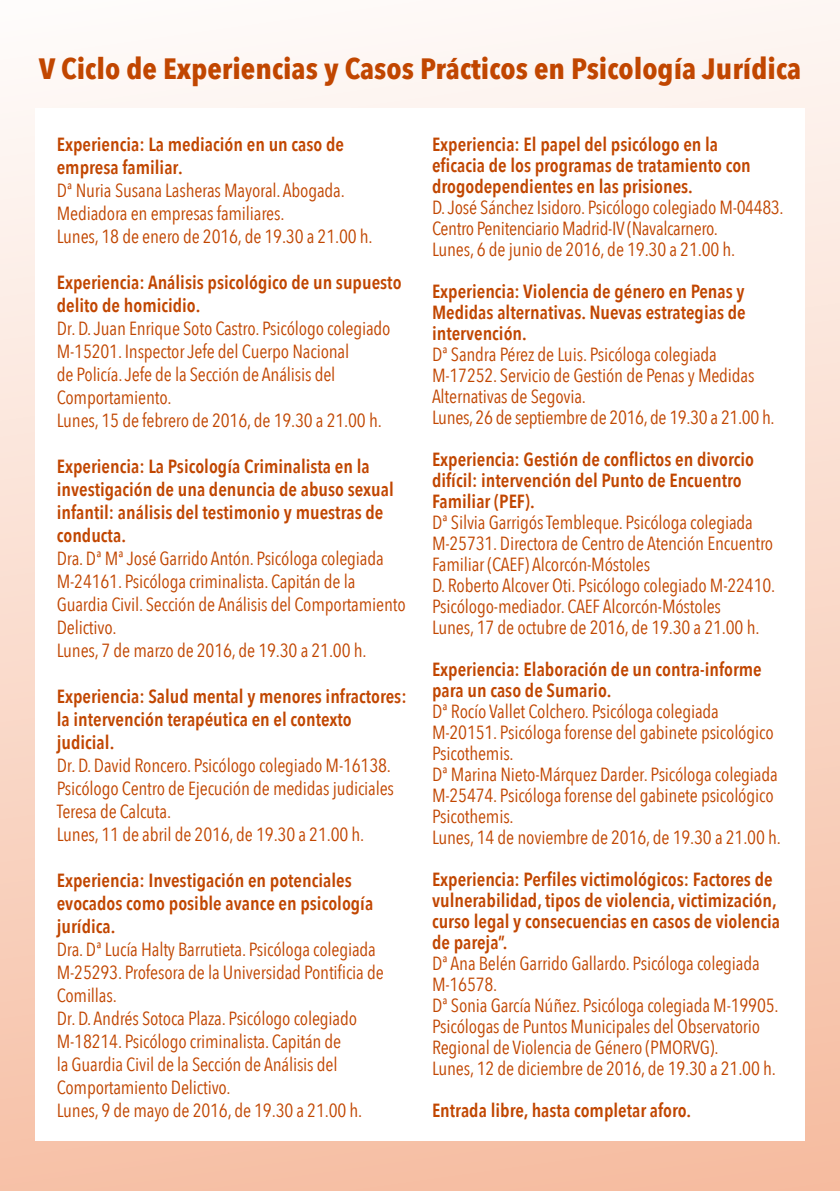
<style>
.page{position:relative;width:840px;height:1191px;background:#fff}
.page>*{position:absolute;margin:0;border:0;box-sizing:border-box;transform-origin:0 0}
.t1{font:700 29.4px "Avenir Next Condensed";color:#c14600;scale:1.04 1}
.t2{font:19px/23px "Avenir Next Condensed";letter-spacing:-.01em;color:#c14600}
.t3{font:600 19px/21px "Avenir Next Condensed";color:#c14600}
</style>
<div class="page">
<div style="left:0;top:0;width:839px;height:1191px;background:linear-gradient(to bottom,#fefaf8,#f6c0a6)"></div>
<div style="left:35px;top:108px;width:769px;height:1032px;background:#fff"></div>
<p class="t1" style="left:39px;top:50px;width:734px">V Ciclo de Experiencias y Casos Prácticos en Psicología Jurídica</p>
<p class="t3" style="left:57px;top:132px;width:289px;line-height:23px">Experiencia: La mediación en un caso de empresa familiar.</p>
<p class="t2" style="left:57px;top:178px;width:289px">Dª Nuria Susana Lasheras Mayoral. Abogada.<br>Mediadora en empresas familiares.</p>
<p class="t2" style="left:57px;top:224px;width:317px">Lunes, 18 de enero de 2016, de 19.30 a 21.00 h.</p>
<p class="t3" style="left:57px;top:270px;width:346px;line-height:23px">Experiencia: Análisis psicológico de un supuesto delito de homicidio.</p>
<p class="t2" style="left:57px;top:316px;width:335px">Dr. D. Juan Enrique Soto Castro. Psicólogo colegiado M-15201. Inspector Jefe del Cuerpo Nacional<br>de Policía. Jefe de la Sección de Análisis del Comportamiento.</p>
<p class="t2" style="left:57px;top:408px;width:326px">Lunes, 15 de febrero de 2016, de 19.30 a 21.00 h.</p>
<p class="t3" style="left:57px;top:454px;width:338px;line-height:23px">Experiencia: La Psicología Criminalista en la investigación de una denuncia de abuso sexual infantil: análisis del testimonio y muestras de conducta.</p>
<p class="t2" style="left:57px;top:546px;width:350px">Dra. Dª Mª José Garrido Antón. Psicóloga colegiada M-24161. Psicóloga criminalista. Capitán de la Guardia Civil. Sección de Análisis del Comportamiento Delictivo.</p>
<p class="t2" style="left:57px;top:638px;width:311px">Lunes, 7 de marzo de 2016, de 19.30 a 21.00 h.</p>
<p class="t3" style="left:57px;top:684px;width:351px;line-height:23px">Experiencia: Salud mental y menores infractores: la intervención terapéutica en el contexto judicial.</p>
<p class="t2" style="left:57px;top:753px;width:338px">Dr. D. David Roncero. Psicólogo colegiado M-16138.<br>Psicólogo Centro de Ejecución de medidas judiciales<br>Teresa de Calcuta.</p>
<p class="t2" style="left:57px;top:822px;width:309px">Lunes, 11 de abril de 2016, de 19.30 a 21.00 h.</p>
<p class="t3" style="left:57px;top:868px;width:318px;line-height:23px">Experiencia: Investigación en potenciales evocados como posible avance en psicología jurídica.</p>
<p class="t2" style="left:57px;top:937px;width:328px">Dra. Dª Lucía Halty Barrutieta. Psicóloga colegiada<br>M-25293. Profesora de la Universidad Pontificia de<br>Comillas.</p>
<p class="t2" style="left:57px;top:1006px;width:302px">Dr. D. Andrés Sotoca Plaza. Psicólogo colegiado M-18214. Psicólogo criminalista. Capitán de la Guardia Civil de la Sección de Análisis del Comportamiento Delictivo.</p>
<p class="t2" style="left:57px;top:1098px;width:307px">Lunes, 9 de mayo de 2016, de 19.30 a 21.00 h.</p>
<p class="t3" style="left:432px;top:133px;width:320px">Experiencia: El papel del psicólogo en la eficacia de los programas de tratamiento con drogodependientes en las prisiones.</p>
<p class="t2" style="left:432px;top:196px;width:353px;line-height:21px">D. José Sánchez Isidoro. Psicólogo colegiado M-04483.<br>Centro Penitenciario Madrid-IV (Navalcarnero.</p>
<p class="t2" style="left:432px;top:237px;width:305px">Lunes, 6 de junio de 2016, de 19.30 a 21.00 h.</p>
<p class="t3" style="left:432px;top:280px;width:315px;text-align:justify">Experiencia: Violencia de género en Penas y Medidas alternativas. Nuevas estrategias de intervención.</p>
<p class="t2" style="left:432px;top:343px;width:324px;line-height:21px">Dª Sandra Pérez de Luis. Psicóloga colegiada<br>M-17252. Servicio de Gestión de Penas y Medidas<br>Alternativas de Segovia.</p>
<p class="t2" style="left:432px;top:405px;width:344px">Lunes, 26 de septiembre de 2016, de 19.30 a 21.00 h.</p>
<p class="t3" style="left:432px;top:448px;width:323px">Experiencia: Gestión de conflictos en divorcio difícil: intervención del Punto de Encuentro<br>Familiar (PEF).</p>
<p class="t2" style="left:432px;top:511px;width:342px;line-height:21px">Dª Silvia Garrigós Tembleque. Psicóloga colegiada<br>M-25731. Directora de Centro de Atención Encuentro<br>Familiar (CAEF) Alcorcón-Móstoles</p>
<p class="t2" style="left:432px;top:574px;width:344px;line-height:21px">D. Roberto Alcover Oti. Psicólogo colegiado M-22410.<br>Psicólogo-mediador. CAEF Alcorcón-Móstoles</p>
<p class="t2" style="left:432px;top:615px;width:329px">Lunes, 17 de octubre de 2016, de 19.30 a 21.00 h.</p>
<p class="t3" style="left:432px;top:658px;width:331px">Experiencia: Elaboración de un contra-informe para un caso de Sumario.</p>
<p class="t2" style="left:432px;top:700px;width:343px;line-height:21px">Dª Rocío Vallet Colchero. Psicóloga colegiada<br>M-20151. Psicóloga forense del gabinete psicológico<br>Psicothemis.</p>
<p class="t2" style="left:432px;top:763px;width:347px;line-height:21px">Dª Marina Nieto-Márquez Darder. Psicóloga colegiada<br>M-25474. Psicóloga forense del gabinete psicológico<br>Psicothemis.</p>
<p class="t2" style="left:432px;top:825px;width:350px">Lunes, 14 de noviembre de 2016, de 19.30 a 21.00 h.</p>
<p class="t3" style="left:432px;top:868px;width:349px">Experiencia: Perfiles victimológicos: Factores de vulnerabilidad, tipos de violencia, victimización, curso legal y consecuencias en casos de violencia de pareja”.</p>
<p class="t2" style="left:432px;top:952px;width:329px;line-height:21px">Dª Ana Belén Garrido Gallardo. Psicóloga colegiada<br>M-16578.</p>
<p class="t2" style="left:432px;top:994px;width:348px;line-height:21px">Dª Sonia García Núñez. Psicóloga colegiada M-19905.<br>Psicólogas de Puntos Municipales del Observatorio<br>Regional de Violencia de Género (PMORVG).</p>
<p class="t2" style="left:432px;top:1056px;width:345px">Lunes, 12 de diciembre de 2016, de 19.30 a 21.00 h.</p>
<p class="t3" style="left:432px;top:1099px;width:260px">Entrada libre, hasta completar aforo.</p>
</div>
